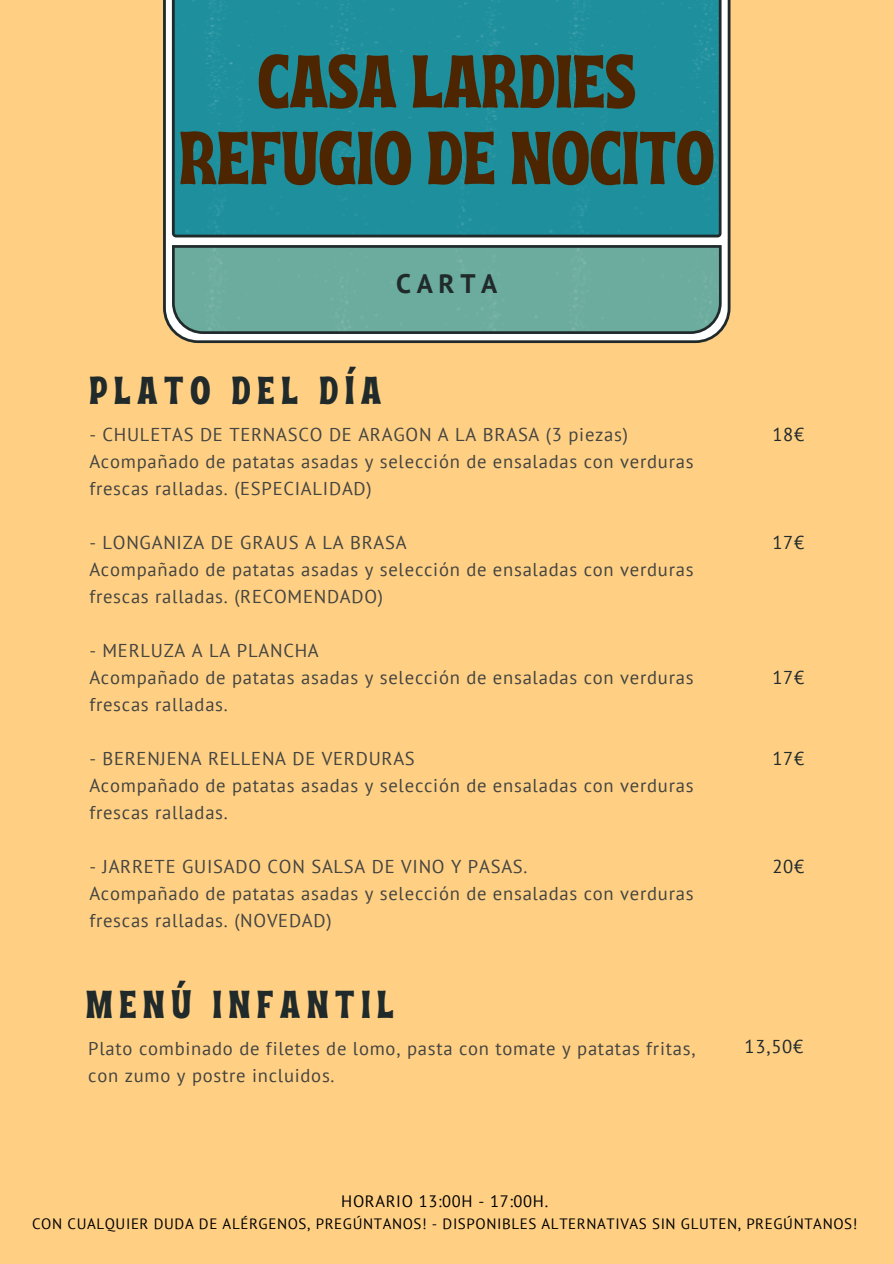
<style>
.page{position:relative;width:894px;height:1264px;background:#fff}
.page>*{position:absolute;margin:0;border:0;box-sizing:border-box;transform-origin:0 0}
.t1{font:74.55px/76.5px "Ayr Tropika Island Int";color:#4d2500;text-align:center}
.t2{font:39px "Ayr Tropika Island Int";letter-spacing:.175em;color:#202a2b}
.t3{font:700 26.7px "PT Sans";letter-spacing:.21em;color:#202a2b}
.t4{font:18.6px/27px "PT Sans";letter-spacing:.04em;color:#444440}
.t5{font:18.6px "PT Sans";letter-spacing:.04em;color:#202a2b}
.t6{font:16.5px "PT Sans";letter-spacing:.04em;color:#000}
.t7{font:15px "PT Sans";letter-spacing:.04em;color:#000}
</style>
<div class="page">
<div style="left:0;top:0;width:893px;height:1263px;background:#ffd084"></div>
<svg style="left:163px;top:0;width:567px;height:343px;background:#ccccca"></svg>
<div style="left:172px;top:0;width:549px;height:237px;background:#1d8f9d"></div>
<svg style="left:172px;top:245px;width:549px;height:89px;background:#67a497"></svg>
<h2 class="t1" style="left:179px;top:36px;width:536px">CASA LARDIES<br>REFUGIO DE NOCITO</h2>
<h3 class="t3" style="left:396px;top:265px;width:103px">CARTA</h3>
<h4 class="t2" style="left:89px;top:353px;width:293px">PLATO DEL DÍA</h4>
<h5 class="t4" style="left:89px;top:420px;width:605px">- CHULETAS DE TERNASCO DE ARAGON A LA BRASA (3 piezas)<br>Acompañado de patatas asadas y selección de ensaladas con verduras frescas ralladas. (ESPECIALIDAD)</h5>
<h5 class="t4" style="left:89px;top:528px;width:605px">- LONGANIZA DE GRAUS A LA BRASA<br>Acompañado de patatas asadas y selección de ensaladas con verduras frescas ralladas. (RECOMENDADO)</h5>
<h5 class="t4" style="left:89px;top:636px;width:605px">- MERLUZA A LA PLANCHA<br>Acompañado de patatas asadas y selección de ensaladas con verduras frescas ralladas.</h5>
<h5 class="t4" style="left:89px;top:744px;width:605px">- BERENJENA RELLENA DE VERDURAS<br>Acompañado de patatas asadas y selección de ensaladas con verduras frescas ralladas.</h5>
<h5 class="t4" style="left:89px;top:852px;width:605px">- JARRETE GUISADO CON SALSA DE VINO Y PASAS.<br>Acompañado de patatas asadas y selección de ensaladas con verduras frescas ralladas. (NOVEDAD)</h5>
<h4 class="t2" style="left:86px;top:966px;width:309px">MENÚ INFANTIL</h4>
<h4 class="t4" style="left:88px;top:1034px;width:608px">Plato combinado de filetes de lomo, pasta con tomate y patatas fritas, con zumo y postre incluidos.</h4>
<h4 class="t5" style="left:772px;top:422px;width:33px">18€</h4>
<h4 class="t5" style="left:772px;top:530px;width:33px">17€</h4>
<h2 class="t5" style="left:772px;top:665px;width:33px">17€</h2>
<h4 class="t5" style="left:772px;top:746px;width:33px">17€</h4>
<h5 class="t5" style="left:772px;top:854px;width:33px">20€</h5>
<p class="t5" style="left:744px;top:1034px;width:60px">13,50€</p>
<p class="t6" style="left:341px;top:1189px;width:208px">HORARIO 13:00H - 17:00H.</p>
<h1 class="t7" style="left:32px;top:1213px;width:826px">CON CUALQUIER DUDA DE ALÉRGENOS, PREGÚNTANOS! - DISPONIBLES ALTERNATIVAS SIN GLUTEN, PREGÚNTANOS!</h1>
</div>
